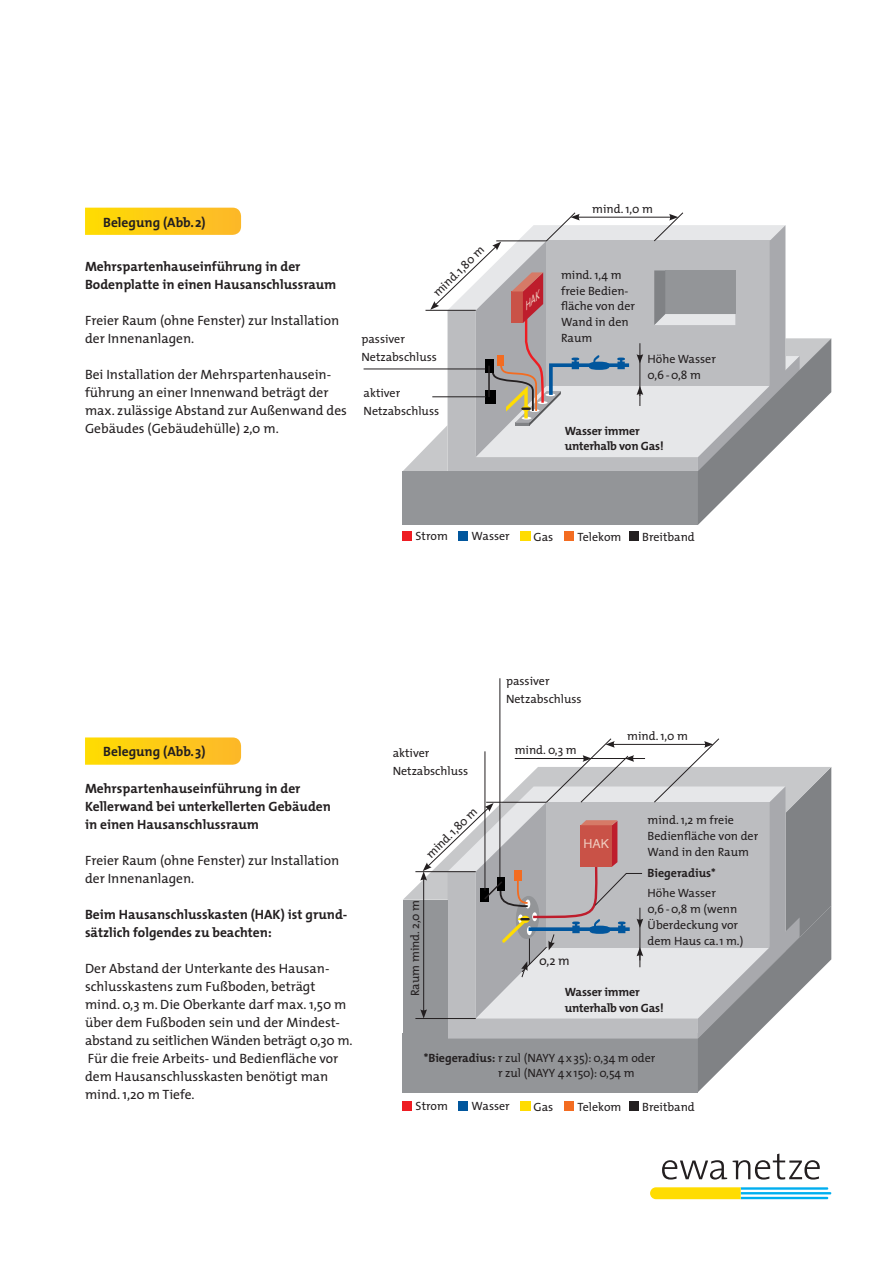
<style>
.page{position:relative;width:893px;height:1263px;background:#fff}
.page>*{position:absolute;margin:0;border:0;box-sizing:border-box;transform-origin:0 0}
.Grundtext{font:13.5px/18px "The Mix";color:#231f20}
.Grundtext-2{font:700 13.5px/18px "The Mix";color:#231f20}
.Grundtext-3{font:12.75px "The Mix";color:#231f20}
.Grundtext-4{font:12.45px "Helvetica";color:#f0cdc0}
.Grundtext-5{font:12px/15.8px "The Mix";color:#231f20}
.Grundtext-6{font:700 12px "The Mix";letter-spacing:-.015em;color:#231f20}
.s1{font-weight:700}
</style>
<div class="page">
<svg style="left:85px;top:208px;width:156px;height:27px;background:#fdca18"></svg>
<svg style="left:85px;top:737px;width:156px;height:28px;background:#fdcb1d"></svg>
<svg style="left:662px;top:1153px;width:158px;height:26px"></svg>
<svg style="left:650px;top:1187px;width:181px;height:12px;background:#b7d780"></svg>
<div style="left:403px;top:1033px;width:295px;height:59px;background:#939598"></div>
<div style="left:403px;top:900px;width:44px;height:138px;background:#939598"></div>
<hr style="left:415px;top:871px;width:61px;height:1px;background:#231f20">
<hr style="left:415px;top:1018px;width:61px;height:1px;background:#231f20">
<div style="left:403px;top:1101px;width:9px;height:10px;background:#ee1d23"></div>
<div style="left:459px;top:1101px;width:9px;height:10px;background:#01569d"></div>
<div style="left:565px;top:1102px;width:9px;height:9px;background:#f36c21"></div>
<div style="left:629px;top:1102px;width:10px;height:9px;background:#231f20"></div>
<div style="left:520px;top:1102px;width:11px;height:9px;background:#ffdc01"></div>
<div style="left:403px;top:531px;width:9px;height:10px;background:#ee1d23"></div>
<div style="left:459px;top:531px;width:9px;height:10px;background:#01569d"></div>
<div style="left:565px;top:532px;width:9px;height:9px;background:#f36c21"></div>
<div style="left:629px;top:532px;width:10px;height:9px;background:#231f20"></div>
<div style="left:520px;top:532px;width:11px;height:9px;background:#ffdc01"></div>
<svg style="left:420px;top:738px;width:411px;height:354px"></svg>
<hr style="left:500px;top:678px;width:1px;height:199px;background:#231f20">
<hr style="left:364px;top:369px;width:121px;height:1px;background:#231f20">
<hr style="left:485px;top:751px;width:1px;height:139px;background:#231f20">
<svg style="left:403px;top:212px;width:428px;height:313px"></svg>
<p class="Grundtext-2" style="left:103px;top:213px;width:104px">Belegung (Abb. 2)</p>
<p class="Grundtext-2" style="left:85px;top:257px;width:253px">Mehrspartenhauseinführung in der<br>Bodenplatte in einen Hausanschlussraum</p>
<p class="Grundtext" style="left:85px;top:311px;width:256px">Freier Raum (ohne Fenster) zur Installation der Innenanlagen.</p>
<p class="Grundtext" style="left:85px;top:365px;width:263px">Bei Installation der Mehrspartenhausein&shy;führung an einer Innenwand beträgt der max. zulässige Abstand zur Außenwand des Gebäudes (Gebäudehülle) 2,0 m.</p>
<p class="Grundtext-5" style="left:429px;top:289px;width:68px;rotate:-45deg">mind.1,80 m</p>
<p class="Grundtext-5" style="left:361px;top:331px;width:45px">passiver</p>
<p class="Grundtext-5" style="left:361px;top:349px;width:77px">Netzabschluss</p>
<p class="Grundtext-5" style="left:364px;top:385px;width:38px">aktiver</p>
<p class="Grundtext-5" style="left:364px;top:403px;width:77px">Netzabschluss</p>
<p class="Grundtext-5" style="left:592px;top:200px;width:62px">mind. 1,0 m</p>
<p class="Grundtext-5" style="left:561px;top:267px;width:76px">mind. 1,4 m freie Bedien&shy;fläche von der<br>Wand in den<br>Raum</p>
<p class="Grundtext-5" style="left:648px;top:350px;width:70px">Höhe Wasser<br>0,6-0,8 m</p>
<p class="Grundtext-6" style="left:565px;top:421px;width:77px">Wasser immer</p>
<p class="Grundtext-6" style="left:565px;top:436px;width:100px">unterhalb von Gas!</p>
<p class="Grundtext-5" style="left:416px;top:528px;width:34px">Strom</p>
<p class="Grundtext-5" style="left:472px;top:528px;width:40px">Wasser</p>
<p class="Grundtext-5" style="left:533px;top:528px;width:21px">Gas</p>
<p class="Grundtext-5" style="left:578px;top:528px;width:45px">Telekom</p>
<p class="Grundtext-5" style="left:642px;top:528px;width:54px">Breitband</p>
<p class="Grundtext-2" style="left:103px;top:742px;width:104px">Belegung (Abb. 3)</p>
<p class="Grundtext-2" style="left:85px;top:779px;width:217px">Mehrspartenhauseinführung in der</p>
<p class="Grundtext-2" style="left:85px;top:797px;width:248px">Kellerwand bei unterkellerten Gebäuden in einen Hausanschlussraum</p>
<p class="Grundtext" style="left:85px;top:851px;width:256px">Freier Raum (ohne Fenster) zur Installation der Innenanlagen.</p>
<p class="Grundtext-2" style="left:85px;top:905px;width:264px">Beim Hausanschlusskasten (HAK) ist grund&shy;sätzlich folgendes zu beachten:</p>
<p class="Grundtext" style="left:85px;top:959px;width:269px">Der Abstand der Unterkante des Hausan&shy;schlusskastens zum Fußboden, beträgt mind. 0,3 m. Die Oberkante darf max. 1,50 m über dem Fußboden sein und der Mindest&shy;abstand zu seitlichen Wänden beträgt 0,30 m.<br>Für die freie Arbeits- und Bedienfläche vor dem Hausanschlusskasten benötigt man mind. 1,20 m Tiefe.</p>
<p class="Grundtext-5" style="left:393px;top:745px;width:38px">aktiver</p>
<p class="Grundtext-5" style="left:393px;top:763px;width:77px">Netzabschluss</p>
<p class="Grundtext-5" style="left:422px;top:850px;width:68px;rotate:-45deg">mind.1,80 m</p>
<p class="Grundtext-5" style="left:407px;top:996px;width:98px;rotate:-90deg">Raum mind. 2,0 m</p>
<p class="Grundtext-5" style="left:506px;top:673px;width:45px">passiver</p>
<p class="Grundtext-5" style="left:506px;top:691px;width:77px">Netzabschluss</p>
<p class="Grundtext-5" style="left:515px;top:742px;width:63px">mind. 0,3 m</p>
<p class="Grundtext-5" style="left:627px;top:727px;width:62px">mind. 1,0 m</p>
<p class="Grundtext-4" style="left:584px;top:834px;width:27px">HAK</p>
<p class="Grundtext-3" style="left:539px;top:950px;width:32px">0,2 m</p>
<p class="Grundtext-5" style="left:648px;top:812px;width:112px">mind. 1,2 m freie<br>Bedienfläche von der<br>Wand in den Raum</p>
<p class="Grundtext-6" style="left:648px;top:863px;width:70px">Biegeradius*</p>
<p class="Grundtext-5" style="left:648px;top:885px;width:91px">Höhe Wasser<br>0,6-0,8 m (wenn</p>
<p class="Grundtext-5" style="left:648px;top:916px;width:92px">Überdeckung vor</p>
<p class="Grundtext-5" style="left:648px;top:932px;width:97px">dem Haus ca.1 m.)</p>
<p class="Grundtext-6" style="left:565px;top:982px;width:77px">Wasser immer</p>
<p class="Grundtext-6" style="left:565px;top:998px;width:100px">unterhalb von Gas!</p>
<p class="Grundtext-5" style="left:498px;top:1049px;width:159px;text-indent:-74px"><span class="s1">*Biegeradius:</span> r zul (NAYY 4x35): 0,34 m oder r zul (NAYY 4x150): 0,54 m</p>
<p class="Grundtext-5" style="left:416px;top:1098px;width:34px">Strom</p>
<p class="Grundtext-5" style="left:472px;top:1098px;width:40px">Wasser</p>
<p class="Grundtext-5" style="left:533px;top:1098px;width:21px">Gas</p>
<p class="Grundtext-5" style="left:578px;top:1098px;width:45px">Telekom</p>
<p class="Grundtext-5" style="left:642px;top:1098px;width:54px">Breitband</p>
</div>
